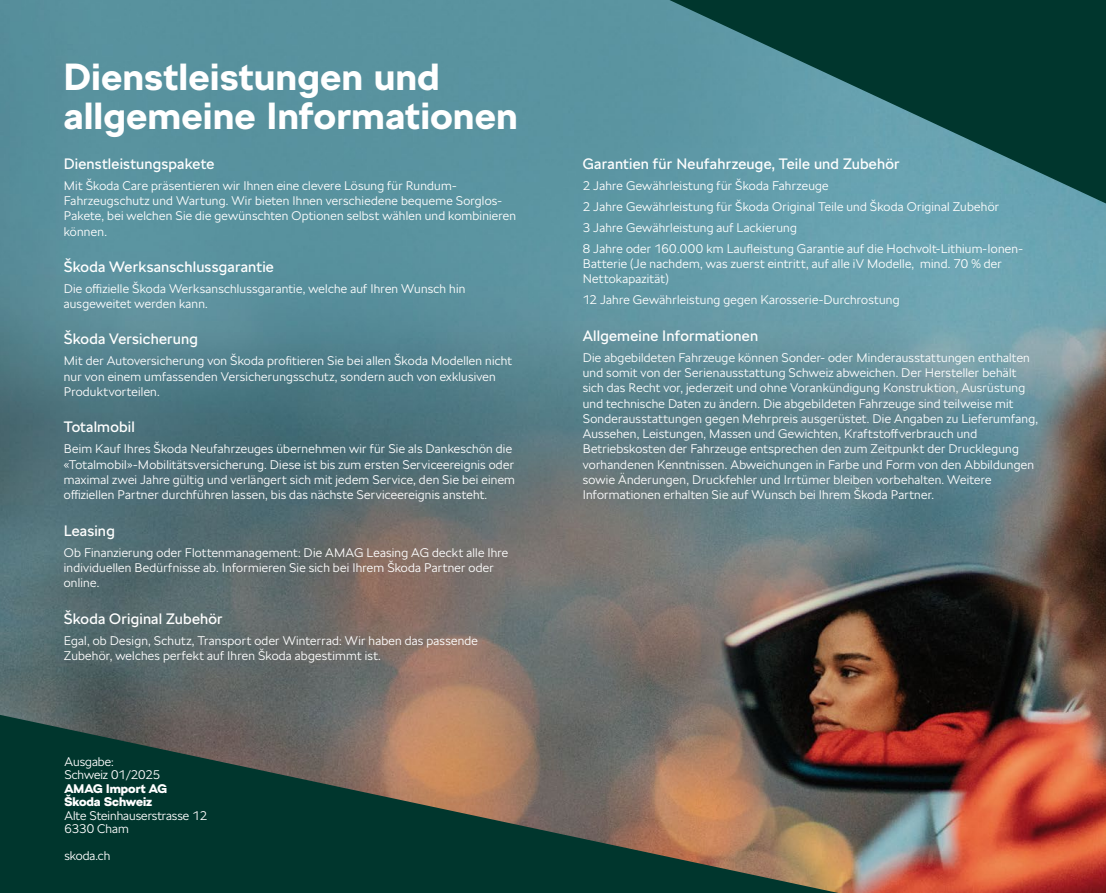
<style>
.page{position:relative;width:1106px;height:893px;background:#fff}
.page>*{position:absolute;margin:0;border:0;box-sizing:border-box;transform-origin:0 0}
.t1{font:700 37.5px/39px "SKODA Next";letter-spacing:.015em;color:#fff}
.t2{font:15px "SKODA Next";letter-spacing:.01em;color:#fff}
.t3{font:300 12.45px/15.3px "SKODA Next";letter-spacing:.02em;color:#fff}
.t4{font:300 12.45px/13.5px "SKODA Next";color:#fff}
.t5{font:900 12.45px/13.5px "SKODA Next";color:#fff}
</style>
<div class="page">
<img style="left:0;top:0;width:1106px;height:893px">
<svg style="left:669px;top:0;width:437px;height:203px"></svg>
<svg style="left:0;top:715px;width:838px;height:178px;fill:#04362d"></svg>
<h1 class="t1" style="left:64px;top:58px;width:455px">Dienstleistungen und allgemeine Informationen</h1>
<p class="t2" style="left:64px;top:153px;width:152px">Dienstleistungspakete</p>
<p class="t3" style="left:64px;top:178px;width:454px">Mit Škoda Care präsentieren wir Ihnen eine clevere Lösung für Rundum-Fahrzeugschutz und Wartung. Wir bieten Ihnen verschiedene bequeme Sorglos-Pakete, bei welchen Sie die gewünschten Optionen selbst wählen und kombinieren können.</p>
<p class="t2" style="left:64px;top:256px;width:212px">Škoda Werksanschlussgarantie</p>
<p class="t3" style="left:64px;top:281px;width:403px">Die offizielle Škoda Werksanschlussgarantie, welche auf Ihren Wunsch hin ausgeweitet werden kann.</p>
<p class="t2" style="left:64px;top:329px;width:136px">Škoda Versicherung</p>
<p class="t3" style="left:64px;top:354px;width:450px">Mit der Autoversicherung von Škoda profitieren Sie bei allen Škoda Modellen nicht nur von einem umfassenden Versicherungsschutz, sondern auch von exklusiven<br>Produktvorteilen.</p>
<p class="t2" style="left:64px;top:417px;width:72px">Totalmobil</p>
<p class="t3" style="left:64px;top:441px;width:453px">Beim Kauf Ihres Škoda Neufahrzeuges übernehmen wir für Sie als Dankeschön die «Totalmobil»-Mobilitätsversicherung. Diese ist bis zum ersten Serviceereignis oder maximal zwei Jahre gültig und verlängert sich mit jedem Service, den Sie bei einem offiziellen Partner durchführen lassen, bis das nächste Serviceereignis ansteht.</p>
<p class="t2" style="left:64px;top:520px;width:53px">Leasing</p>
<p class="t3" style="left:64px;top:545px;width:446px">Ob Finanzierung oder Flottenmanagement: Die AMAG Leasing AG deckt alle Ihre individuellen Bedürfnisse ab. Informieren Sie sich bei Ihrem Škoda Partner oder online.</p>
<p class="t2" style="left:64px;top:608px;width:160px">Škoda Original Zubehör</p>
<p class="t3" style="left:64px;top:633px;width:416px">Egal, ob Design, Schutz, Transport oder Winterrad: Wir haben das passende<br>Zubehör, welches perfekt auf Ihren Škoda abgestimmt ist.</p>
<p class="t4" style="left:64px;top:755px;width:97px">Ausgabe:<br>Schweiz 01/2025</p>
<p class="t5" style="left:64px;top:782px;width:104px">AMAG Import AG<br>Škoda Schweiz</p>
<p class="t4" style="left:64px;top:809px;width:144px">Alte Steinhauserstrasse 12<br>6330 Cham</p>
<p class="t3" style="left:64px;top:848px;width:47px">skoda.ch</p>
<p class="t2" style="left:583px;top:153px;width:318px">Garantien für Neufahrzeuge, Teile und Zubehör</p>
<p class="t3" style="left:583px;top:175px;width:441px;line-height:21px">2 Jahre Gewährleistung für Škoda Fahrzeuge<br>2 Jahre Gewährleistung für Škoda Original Teile und Škoda Original Zubehör<br>3 Jahre Gewährleistung auf Lackierung<br>8 Jahre oder 160.000 km Laufleistung Garantie auf die Hochvolt-Lithium-Ionen-</p>
<p class="t3" style="left:583px;top:256px;width:421px">Batterie (Je nachdem, was zuerst eintritt, auf alle iV Modelle, mind. 70 % der<br>Nettokapazität)</p>
<p class="t3" style="left:583px;top:292px;width:318px">12 Jahre Gewährleistung gegen Karosserie-Durchrostung</p>
<p class="t2" style="left:583px;top:325px;width:177px">Allgemeine Informationen</p>
<p class="t3" style="left:583px;top:350px;width:457px">Die abgebildeten Fahrzeuge können Sonder- oder Minderausstattungen enthalten und somit von der Serienausstattung Schweiz abweichen. Der Hersteller behält sich das Recht vor, jederzeit und ohne Vorankündigung Konstruktion, Ausrüstung und technische Daten zu ändern. Die abgebildeten Fahrzeuge sind teilweise mit Sonderausstattungen gegen Mehrpreis ausgerüstet. Die Angaben zu Lieferumfang, Aussehen, Leistungen, Massen und Gewichten, Kraftstoffverbrauch und Betriebskosten der Fahrzeuge entsprechen den zum Zeitpunkt der Drucklegung vorhandenen Kenntnissen. Abweichungen in Farbe und Form von den Abbildungen sowie Änderungen, Druckfehler und Irrtümer bleiben vorbehalten. Weitere Informationen erhalten Sie auf Wunsch bei Ihrem Škoda Partner.</p>
</div>
